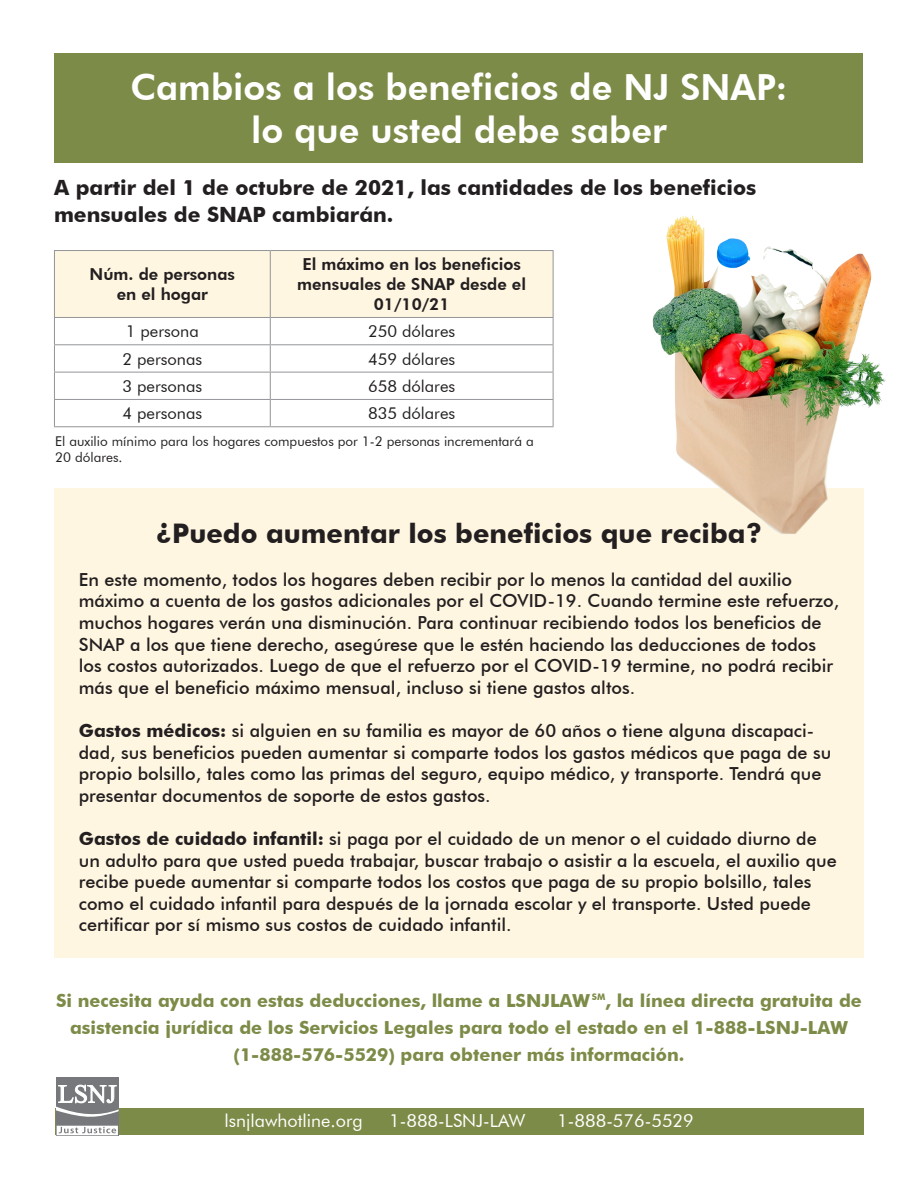
<style>
.page{position:relative;width:918px;height:1188px;background:#fff}
.page>*{position:absolute;margin:0;border:0;box-sizing:border-box;transform-origin:0 0}
.t1{font:800 36px/43.2px "Futura BT";color:#fff;text-align:center}
.t2{font:700 27px "Futura BT";color:#231f20}
.t3{font:700 21px/27px "Futura BT";color:#231f20}
.t4{font:500 18px/21.6px "Futura BT";color:#231f20}
.t5{font:700 18px/27px "Futura BT";color:#7c8b47;text-align:center}
.t6{font:18px "Futura BT";color:#fff}
.t7{font:800 16.5px/19.8px "Futura BT";color:#231f20;text-align:center}
.t8{font:16.5px "Futura BT";color:#231f20}
.t9{font:13.5px/16.2px "Futura BT";color:#231f20}
.s1{font-weight:700}
</style>
<div class="page">
<div style="left:54px;top:489px;width:810px;height:469px;background:#fef6e1"></div>
<div style="left:56px;top:1108px;width:808px;height:27px;background:#7c8b47"></div>
<div style="left:56px;top:1077px;width:63px;height:59px;background:#76787b"></div>
<svg style="left:56px;top:1085px;width:63px;height:51px"></svg>
<div style="left:54px;top:53px;width:809px;height:110px;background:#7c8b47"></div>
<hr style="left:54px;top:250px;width:216px;height:1px;background:#939598">
<hr style="left:270px;top:250px;width:284px;height:1px;background:#939598">
<svg style="left:54px;top:251px;width:500px;height:175px"></svg>
<hr style="left:54px;top:426px;width:216px;height:1px;background:#939598">
<hr style="left:270px;top:426px;width:284px;height:1px;background:#939598">
<img style="left:652px;top:216px;width:234px;height:318px">
<h1 class="t1" style="left:130px;top:66px;width:659px">Cambios a los beneficios de NJ SNAP: lo que usted debe saber</h1>
<p class="t3" style="left:54px;top:174px;width:704px">A partir del 1 de octubre de 2021, las cantidades de los beneficios mensuales de SNAP cambiarán.</p>
<p class="t7" style="left:90px;top:264px;width:147px">Núm. de personas en el hogar</p>
<p class="t7" style="left:297px;top:255px;width:230px">El máximo en los beneficios mensuales de SNAP desde el<br>01/10/21</p>
<p class="t8" style="left:126px;top:322px;width:74px">1 persona</p>
<p class="t8" style="left:368px;top:322px;width:89px">250 dólares</p>
<p class="t8" style="left:122px;top:349px;width:81px">2 personas</p>
<p class="t8" style="left:368px;top:349px;width:89px">459 dólares</p>
<p class="t8" style="left:122px;top:376px;width:81px">3 personas</p>
<p class="t8" style="left:368px;top:376px;width:89px">658 dólares</p>
<p class="t8" style="left:122px;top:403px;width:81px">4 personas</p>
<p class="t8" style="left:368px;top:403px;width:89px">835 dólares</p>
<p class="t9" style="left:55px;top:433px;width:480px">El auxilio mínimo para los hogares compuestos por 1-2 personas incrementará a<br>20 dólares.</p>
<h2 class="t2" style="left:156px;top:517px;width:608px">¿Puedo aumentar los beneficios que reciba?</h2>
<p class="t4" style="left:79px;top:568px;width:762px">En este momento, todos los hogares deben recibir por lo menos la cantidad del auxilio máximo a cuenta de los gastos adicionales por el COVID-19. Cuando termine este refuerzo, muchos hogares verán una disminución. Para continuar recibiendo todos los beneficios de SNAP a los que tiene derecho, asegúrese que le estén haciendo las deducciones de todos los costos autorizados. Luego de que el refuerzo por el COVID-19 termine, no podrá recibir más que el beneficio máximo mensual, incluso si tiene gastos altos.</p>
<p class="t4" style="left:79px;top:720px;width:754px"><span class="s1">Gastos médicos:</span> si alguien en su familia es mayor de 60 años o tiene alguna discapaci&shy;dad, sus beneficios pueden aumentar si comparte todos los gastos médicos que paga de su propio bolsillo, tales como las primas del seguro, equipo médico, y transporte. Tendrá que presentar documentos de soporte de estos gastos.</p>
<p class="t4" style="left:79px;top:828px;width:759px"><span class="s1">Gastos de cuidado infantil:</span> si paga por el cuidado de un menor o el cuidado diurno de un adulto para que usted pueda trabajar, buscar trabajo o asistir a la escuela, el auxilio que recibe puede aumentar si comparte todos los costos que paga de su propio bolsillo, tales como el cuidado infantil para después de la jornada escolar y el transporte. Usted puede certificar por sí mismo sus costos de cuidado infantil.</p>
<p class="t5" style="left:56px;top:987px;width:807px">Si necesita ayuda con estas deducciones, llame a LSNJLAW <sup>SM</sup>, la línea directa gratuita de asistencia jurídica de los Servicios Legales para todo el estado en el 1-888-LSNJ-LAW (1-888-576-5529) para obtener más información.</p>
<p class="t6" style="left:224px;top:1110px;width:140px">lsnjlawhotline.org</p>
<p class="t6" style="left:389px;top:1110px;width:138px">1-888-LSNJ-LAW</p>
<p class="t6" style="left:557px;top:1110px;width:138px">1-888-576-5529</p>
</div>
